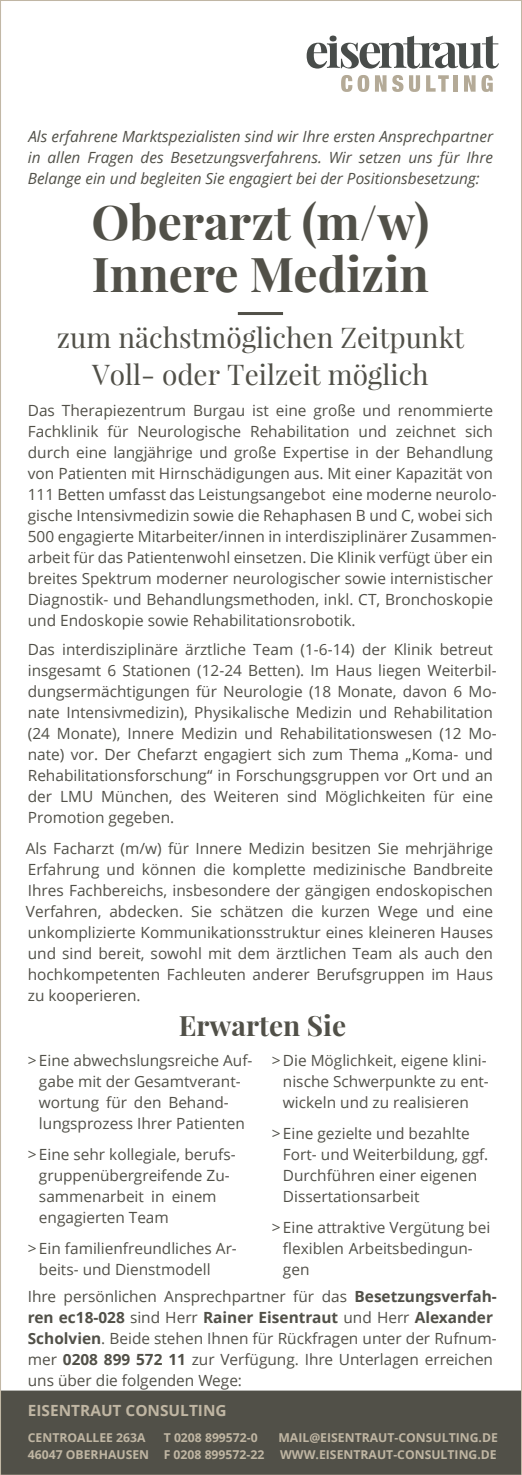
<style>
.page{position:relative;width:522px;height:1475px;background:#fff}
.page>*{position:absolute;margin:0;border:0;box-sizing:border-box;transform-origin:0 0}
.t1{font:700 48px/52px "Playfair Display";color:#515048}
.t2{font:28px/37.4px "Playfair Display";color:#515048;text-align:center}
.t3{font:700 28px "Playfair Display";color:#515048}
.t4{font:15.4px/21px "Open Sans";color:#515048}
.t5{font:italic 15.4px/21px "Open Sans";color:#515048;text-align:justify}
.t6{font:700 15.4px "Open Sans";color:#c0b6a3}
.t7{font:700 12.2px "Open Sans";color:#c0b6a3}
.s1{font-weight:700}
</style>
<div class="page">
<div style="left:2px;top:1391px;width:519px;height:83px;background:#515048"></div>
<div style="left:1px;top:1390px;width:521px;height:84px;border:2px solid #515048"></div>
<svg style="left:306px;top:36px;width:192px;height:33px"></svg>
<svg style="left:341px;top:75px;width:28px;height:17px"></svg>
<svg style="left:375px;top:75px;width:11px;height:17px"></svg>
<svg style="left:392px;top:75px;width:11px;height:17px"></svg>
<svg style="left:409px;top:75px;width:11px;height:17px"></svg>
<svg style="left:426px;top:75px;width:22px;height:17px"></svg>
<div style="left:453px;top:75px;width:5px;height:17px;background:#b4aa97"></div>
<svg style="left:464px;top:75px;width:11px;height:17px"></svg>
<svg style="left:481px;top:75px;width:11px;height:17px"></svg>
<hr style="left:238px;top:312px;width:45px;height:3px;background:#515048">
<p class="t5" style="left:28px;top:128px;width:466px">Als erfahrene Marktspezialisten sind wir Ihre ersten Ansprechpartner in allen Fragen des Besetzungsverfahrens. Wir setzen uns für Ihre Belange ein und begleiten Sie engagiert bei der Positionsbesetzung:</p>
<h1 class="t1" style="left:91px;top:194px;width:339px">Oberarzt (m/w)<br>Innere Medizin</h1>
<h2 class="t2" style="left:57px;top:317px;width:408px">zum nächstmöglichen Zeitpunkt<br>Voll- oder Teilzeit möglich</h2>
<p class="t4" style="left:28px;top:401px;width:470px">Das Therapiezentrum Burgau ist eine große und renommierte Fachklinik für Neurologische Rehabilitation und zeichnet sich durch eine langjährige und große Expertise in der Behandlung von Patienten mit Hirnschädigungen aus. Mit einer Kapazität von 111 Betten umfasst das Leistungsangebot eine moderne neurolo&shy;gische Intensivmedizin sowie die Rehaphasen B und C, wobei sich 500 engagierte Mitarbeiter/innen in interdisziplinärer Zusammen&shy;arbeit für das Patientenwohl einsetzen. Die Klinik verfügt über ein breites Spektrum moderner neurologischer sowie internistischer Diagnostik- und Behandlungsmethoden, inkl. CT, Bronchoskopie und Endoskopie sowie Rehabilitationsrobotik.</p>
<p class="t4" style="left:28px;top:640px;width:470px">Das interdisziplinäre ärztliche Team (1-6-14) der Klinik betreut insgesamt 6 Stationen (12-24 Betten). Im Haus liegen Weiterbil&shy;dungsermächtigungen für Neurologie (18 Monate, davon 6 Mo&shy;nate Intensivmedizin), Physikalische Medizin und Rehabilitation (24 Monate), Innere Medizin und Rehabilitationswesen (12 Mo&shy;nate) vor. Der Chefarzt engagiert sich zum Thema „Koma- und Rehabilitationsforschung“ in Forschungsgruppen vor Ort und an der LMU München, des Weiteren sind Möglichkeiten für eine Promotion gegeben.</p>
<p class="t4" style="left:26px;top:839px;width:468px;text-align:justify">Als Facharzt (m/w) für Innere Medizin besitzen Sie mehrjährige Erfahrung und können die komplette medizinische Bandbreite Ihres Fachbereichs, insbesondere der gängigen endoskopischen Verfahren, abdecken. Sie schätzen die kurzen Wege und eine unkomplizierte Kommunikationsstruktur eines kleineren Hauses und sind bereit, sowohl mit dem ärztlichen Team als auch den hochkompetenten Fachleuten anderer Berufsgruppen im Haus zu kooperieren.</p>
<h2 class="t3" style="left:179px;top:1005px;width:169px">Erwarten Sie</h2>
<p class="t4" style="left:39px;top:1051px;width:215px;text-indent:-11px">&gt; Eine abwechslungsreiche Auf&shy;gabe mit der Gesamtverant&shy;wortung für den Behand&shy;lungsprozess Ihrer Patienten</p>
<p class="t4" style="left:39px;top:1145px;width:198px;text-indent:-11px">&gt; Eine sehr kollegiale, berufs&shy;gruppenübergreifende Zu&shy;sammenarbeit in einem engagierten Team</p>
<p class="t4" style="left:39px;top:1239px;width:199px;text-indent:-11px">&gt; Ein familienfreundliches Ar&shy;beits- und Dienstmodell</p>
<p class="t4" style="left:283px;top:1051px;width:207px;text-indent:-11px">&gt; Die Möglichkeit, eigene klini&shy;nische Schwerpunkte zu ent&shy;wickeln und zu realisieren</p>
<p class="t4" style="left:283px;top:1124px;width:207px;text-indent:-11px">&gt; Eine gezielte und bezahlte<br>Fort- und Weiterbildung, ggf.<br>Durchführen einer eigenen<br>Dissertationsarbeit</p>
<p class="t4" style="left:283px;top:1218px;width:209px;text-indent:-11px">&gt; Eine attraktive Vergütung bei flexiblen Arbeitsbedingun&shy;gen</p>
<p class="t4" style="left:28px;top:1287px;width:470px">Ihre persönlichen Ansprechpartner für das <span class="s1">Besetzungsverfah&shy;ren ec18-028</span> sind Herr <span class="s1">Rainer Eisentraut</span> und Herr <span class="s1">Alexander Scholvien</span>. Beide stehen Ihnen für Rückfragen unter der Rufnum&shy;mer <span class="s1">0208 899 572 11</span> zur Verfügung. Ihre Unterlagen erreichen uns über die folgenden Wege:</p>
<p class="t6" style="left:28px;top:1404px;width:200px">EISENTRAUT CONSULTING</p>
<p class="t7" style="left:28px;top:1432px;width:119px">CENTROALLEE 263A</p>
<p class="t7" style="left:164px;top:1432px;width:95px">T 0208 899572-0</p>
<p class="t7" style="left:278px;top:1432px;width:221px">MAIL@EISENTRAUT-CONSULTING.DE</p>
<p class="t7" style="left:28px;top:1448px;width:238px">46047 OBERHAUSEN F 0208 899572-22</p>
<p class="t7" style="left:280px;top:1448px;width:218px">WWW.EISENTRAUT-CONSULTING.DE</p>
</div>
